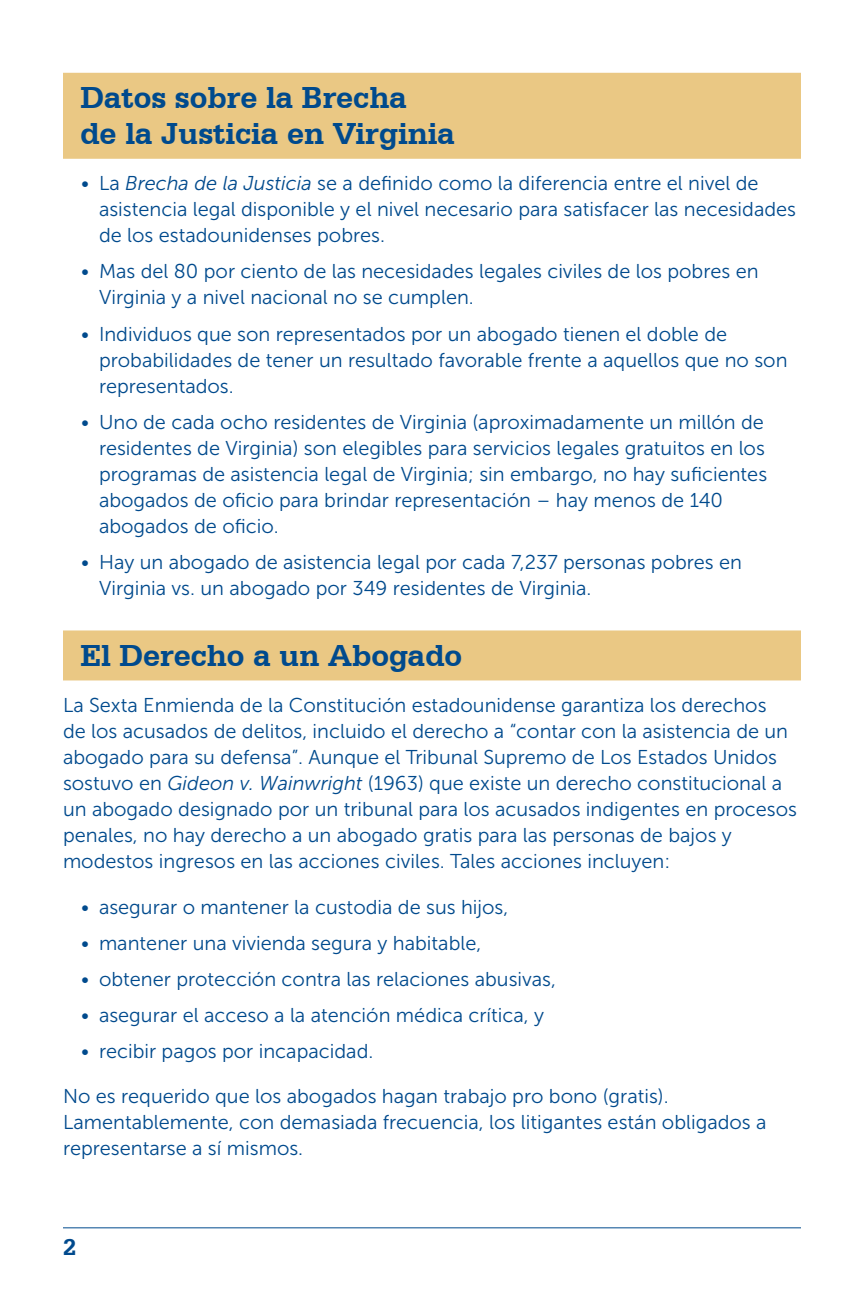
<style>
.page{position:relative;width:864px;height:1296px;background:#fff}
.page>*{position:absolute;margin:0;border:0;box-sizing:border-box;transform-origin:0 0}
.headline_1{font:700 32px "Serifa BT";color:#004a8d}
.t1{font:700 24px "Serifa BT";color:#004a8d}
.text{font:20px/26px "Museo Sans 300";color:#004a8d}
.s1{font-style:italic}
</style>
<div class="page">
<hr style="left:63px;top:1227px;width:738px;height:1px;background:#004a8d">
<div style="left:63px;top:73px;width:738px;height:50px;background:#eac884"></div>
<div style="left:63px;top:109px;width:738px;height:50px;background:#eac884"></div>
<div style="left:63px;top:630px;width:738px;height:50px;background:#eac884"></div>
<p class="headline_1" style="left:80px;top:78px;width:328px">Datos sobre la Brecha</p>
<p class="headline_1" style="left:80px;top:114px;width:376px">de la Justicia en Virginia</p>
<p class="text" style="left:99px;top:171px;width:699px;text-indent:-18px">• La <span class="s1">Brecha de la Justicia</span> se a definido como la diferencia entre el nivel de asistencia legal disponible y el nivel necesario para satisfacer las necesidades de los estadounidenses pobres.</p>
<p class="text" style="left:99px;top:259px;width:661px;text-indent:-18px">• Mas del 80 por ciento de las necesidades legales civiles de los pobres en<br>Virginia y a nivel nacional no se cumplen.</p>
<p class="text" style="left:99px;top:321px;width:690px;text-indent:-18px">• Individuos que son representados por un abogado tienen el doble de probabilidades de tener un resultado favorable frente a aquellos que no son representados.</p>
<p class="text" style="left:99px;top:409px;width:670px;text-indent:-18px">• Uno de cada ocho residentes de Virginia (aproximadamente un millón de residentes de Virginia) son elegibles para servicios legales gratuitos en los programas de asistencia legal de Virginia; sin embargo, no hay suficientes abogados de oficio para brindar representación – hay menos de 140 abogados de oficio.</p>
<p class="text" style="left:99px;top:549px;width:645px;text-indent:-18px">• Hay un abogado de asistencia legal por cada 7,237 personas pobres en<br>Virginia vs. un abogado por 349 residentes de Virginia.</p>
<p class="headline_1" style="left:80px;top:636px;width:383px">El Derecho a un Abogado</p>
<p class="text" style="left:63px;top:692px;width:736px">La Sexta Enmienda de la Constitución estadounidense garantiza los derechos<br>de los acusados de delitos, incluido el derecho a “contar con la asistencia de un abogado para su defensa”. Aunque el Tribunal Supremo de Los Estados Unidos sostuvo en <span class="s1">Gideon v. Wainwright</span> (1963) que existe un derecho constitucional a un abogado designado por un tribunal para los acusados indigentes en procesos penales, no hay derecho a un abogado gratis para las personas de bajos y modestos ingresos en las acciones civiles. Tales acciones incluyen:</p>
<p class="text" style="left:81px;top:894px;width:429px">• asegurar o mantener la custodia de sus hijos,</p>
<p class="text" style="left:81px;top:930px;width:402px">• mantener una vivienda segura y habitable,</p>
<p class="text" style="left:81px;top:967px;width:477px">• obtener protección contra las relaciones abusivas,</p>
<p class="text" style="left:81px;top:1003px;width:465px">• asegurar el acceso a la atención médica crítica, y</p>
<p class="text" style="left:81px;top:1039px;width:294px">• recibir pagos por incapacidad.</p>
<p class="text" style="left:63px;top:1084px;width:705px">No es requerido que los abogados hagan trabajo pro bono (gratis).<br>Lamentablemente, con demasiada frecuencia, los litigantes están obligados a representarse a sí mismos.</p>
<p class="t1" style="left:63px;top:1232px;width:15px">2</p>
</div>
